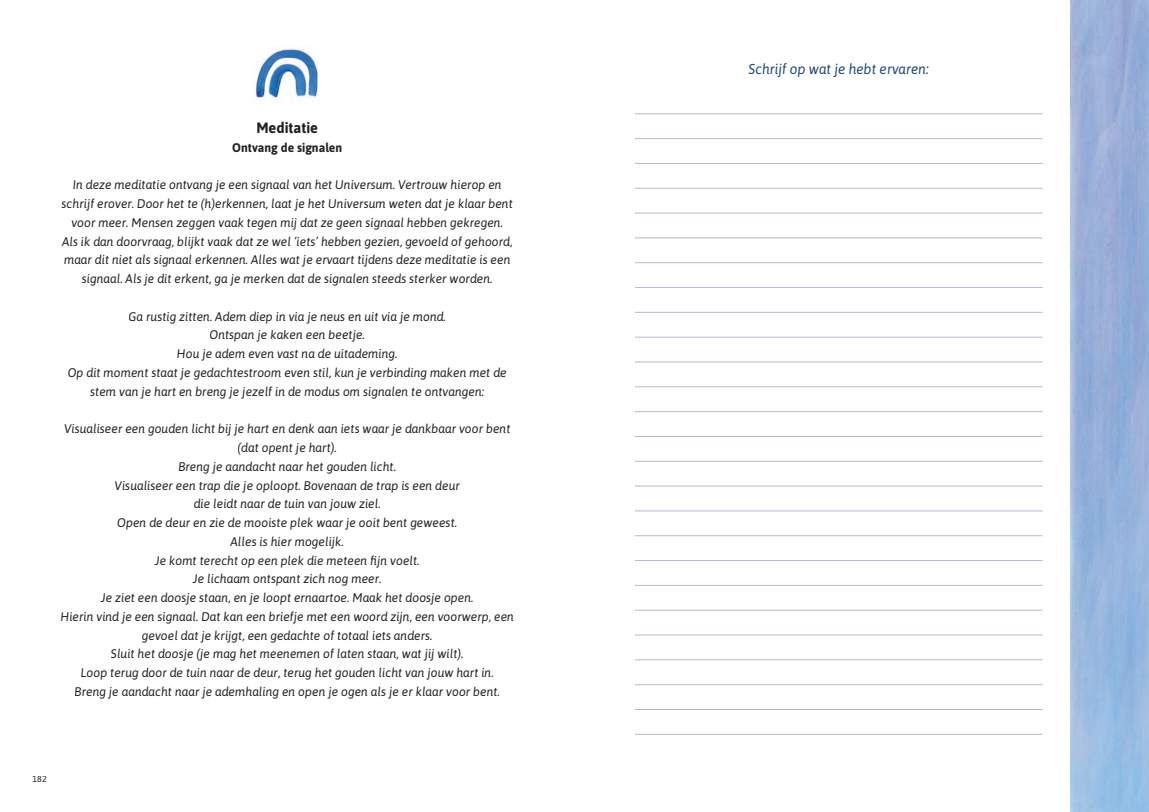
<style>
.page{position:relative;width:1149px;height:812px;background:#fff}
.page>*{position:absolute;margin:0;border:0;box-sizing:border-box;transform-origin:0 0}
.t1{font:700 15px "Asap";color:#231f20}
.t2{font:italic 14.38px "Asap";color:#1f4677;scale:.95 1}
.t3{font:italic 12.5px/18.8px "Asap";color:#231f20;text-align:center}
.t4{font:700 12.5px "Asap";color:#231f20}
.t5{font:8.75px "Asap";color:#231f20}
</style>
<div class="page">
<img style="left:252px;top:47px;width:67px;height:57px">
<img style="left:1070px;top:0;width:78px;height:811px">
<hr style="left:635px;top:113px;width:407px;height:1px;background:#b3bcd3">
<hr style="left:635px;top:138px;width:407px;height:1px;background:#b3bcd3">
<hr style="left:635px;top:163px;width:407px;height:1px;background:#b3bcd3">
<hr style="left:635px;top:188px;width:407px;height:1px;background:#b3bcd3">
<hr style="left:635px;top:213px;width:407px;height:1px;background:#b3bcd3">
<hr style="left:635px;top:237px;width:407px;height:1px;background:#b3bcd3">
<hr style="left:635px;top:262px;width:407px;height:1px;background:#b3bcd3">
<hr style="left:635px;top:287px;width:407px;height:1px;background:#b3bcd3">
<hr style="left:635px;top:312px;width:407px;height:1px;background:#b3bcd3">
<hr style="left:635px;top:337px;width:407px;height:1px;background:#b3bcd3">
<hr style="left:635px;top:361px;width:407px;height:1px;background:#b3bcd3">
<hr style="left:635px;top:386px;width:407px;height:1px;background:#b3bcd3">
<hr style="left:635px;top:411px;width:407px;height:1px;background:#b3bcd3">
<hr style="left:635px;top:436px;width:407px;height:1px;background:#b3bcd3">
<hr style="left:635px;top:461px;width:407px;height:1px;background:#b3bcd3">
<hr style="left:635px;top:485px;width:407px;height:1px;background:#b3bcd3">
<hr style="left:635px;top:510px;width:407px;height:1px;background:#b3bcd3">
<hr style="left:635px;top:535px;width:407px;height:1px;background:#b3bcd3">
<hr style="left:635px;top:560px;width:407px;height:1px;background:#b3bcd3">
<hr style="left:635px;top:585px;width:407px;height:1px;background:#b3bcd3">
<hr style="left:635px;top:609px;width:407px;height:1px;background:#b3bcd3">
<hr style="left:635px;top:634px;width:407px;height:1px;background:#b3bcd3">
<hr style="left:635px;top:659px;width:407px;height:1px;background:#b3bcd3">
<hr style="left:635px;top:684px;width:407px;height:1px;background:#b3bcd3">
<hr style="left:635px;top:709px;width:407px;height:1px;background:#b3bcd3">
<hr style="left:635px;top:733px;width:407px;height:1px;background:#b3bcd3">
<p class="t1" style="left:256px;top:117px;width:63px">Meditatie</p>
<p class="t4" style="left:232px;top:138px;width:111px">Ontvang de signalen</p>
<p class="t3" style="left:62px;top:175px;width:452px">In deze meditatie ontvang je een signaal van het Universum. Vertrouw hierop en schrijf erover. Door het te (h)erkennen, laat je het Universum weten dat je klaar bent voor meer. Mensen zeggen vaak tegen mij dat ze geen signaal hebben gekregen.<br>Als ik dan doorvraag, blijkt vaak dat ze wel ‘iets’ hebben gezien, gevoeld of gehoord, maar dit niet als signaal erkennen. Alles wat je ervaart tijdens deze meditatie is een signaal. Als je dit erkent, ga je merken dat de signalen steeds sterker worden.</p>
<p class="t3" style="left:68px;top:306px;width:440px">Ga rustig zitten. Adem diep in via je neus en uit via je mond.<br>Ontspan je kaken een beetje.<br>Hou je adem even vast na de uitademing.<br>Op dit moment staat je gedachtestroom even stil, kun je verbinding maken met de stem van je hart en breng je jezelf in de modus om signalen te ontvangen:</p>
<p class="t3" style="left:60px;top:419px;width:455px">Visualiseer een gouden licht bij je hart en denk aan iets waar je dankbaar voor bent (dat opent je hart).<br>Breng je aandacht naar het gouden licht.<br>Visualiseer een trap die je oploopt. Bovenaan de trap is een deur<br>die leidt naar de tuin van jouw ziel.<br>Open de deur en zie de mooiste plek waar je ooit bent geweest.<br>Alles is hier mogelijk.<br>Je komt terecht op een plek die meteen fijn voelt.<br>Je lichaam ontspant zich nog meer.<br>Je ziet een doosje staan, en je loopt ernaartoe. Maak het doosje open.<br>Hierin vind je een signaal. Dat kan een briefje met een woord zijn, een voorwerp, een gevoel dat je krijgt, een gedachte of totaal iets anders.<br>Sluit het doosje (je mag het meenemen of laten staan, wat jij wilt).<br>Loop terug door de tuin naar de deur, terug het gouden licht van jouw hart in.<br>Breng je aandacht naar je ademhaling en open je ogen als je er klaar voor bent.</p>
<p class="t5" style="left:33px;top:773px;width:16px">182</p>
<p class="t2" style="left:748px;top:59px;width:191px">Schrijf op wat je hebt ervaren:</p>
</div>
